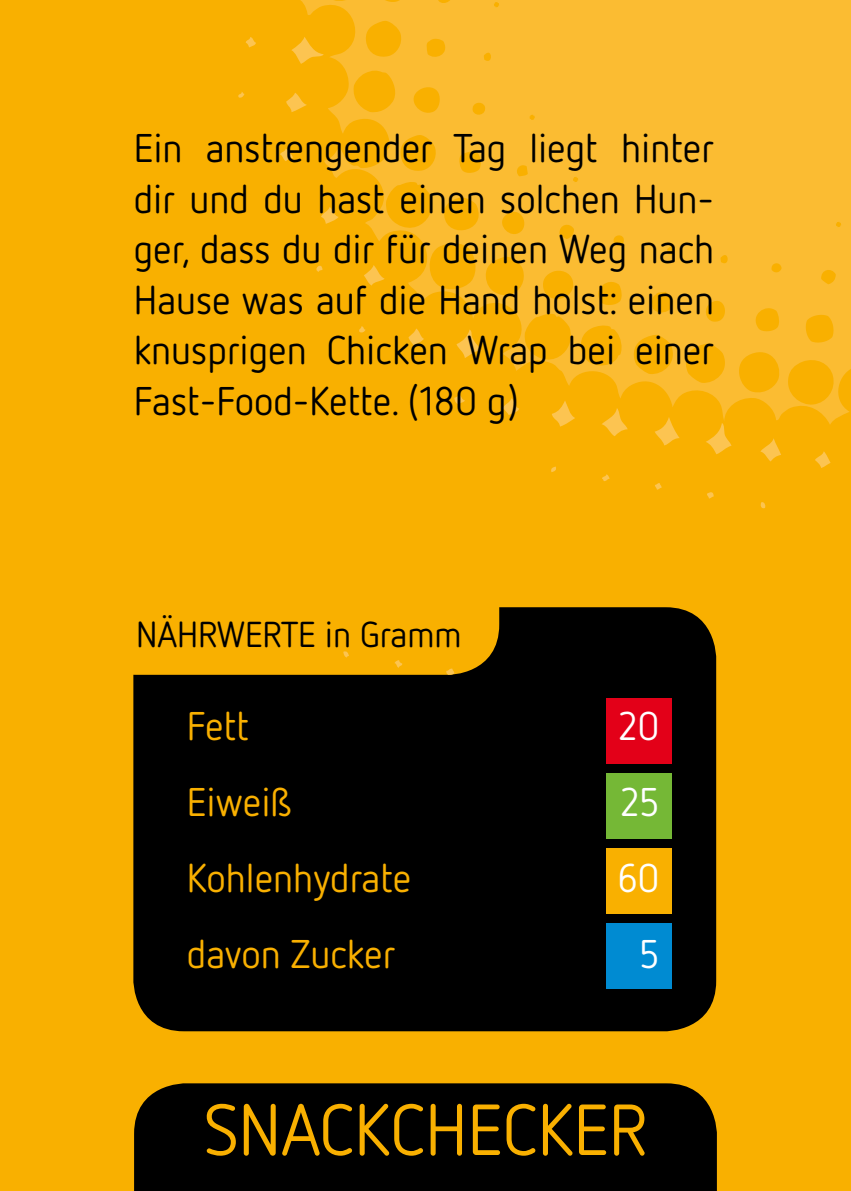
<style>
.page{position:relative;width:851px;height:1191px;background:#fff}
.page>*{position:absolute;margin:0;border:0;box-sizing:border-box;transform-origin:0 0}
.t1{font:72px "Netto OT";color:#f9b000}
.t2{font:40px/50.4px "Netto OT";color:#000;text-align:justify}
.t3{font:40px "Netto OT";color:#f9b000}
.t4{font:40px "Netto OT";color:#fff}
.t5{font:36px "Netto OT";color:#000}
</style>
<div class="page">
<div style="left:0;top:0;width:850px;height:1191px;background:#f9b000"></div>
<div style="left:133px;top:607px;width:583px;height:424px;background:#000;border-radius:50px"></div>
<div style="left:85px;top:208px;width:414px;height:467px;background:#f9b000;border-radius:50px"></div>
<svg style="left:343px;top:651px;width:6px;height:6px"></svg>
<svg style="left:394px;top:660px;width:9px;height:7px"></svg>
<svg style="left:446px;top:668px;width:8px;height:7px"></svg>
<svg style="left:245px;top:37px;width:11px;height:10px"></svg>
<svg style="left:291px;top:47px;width:5px;height:8px"></svg>
<svg style="left:238px;top:92px;width:6px;height:6px"></svg>
<svg style="left:286px;top:93px;width:10px;height:19px"></svg>
<svg style="left:280px;top:149px;width:13px;height:12px"></svg>
<svg style="left:609px;top:430px;width:14px;height:6px"></svg>
<svg style="left:655px;top:430px;width:24px;height:15px"></svg>
<svg style="left:706px;top:430px;width:25px;height:24px"></svg>
<svg style="left:551px;top:466px;width:5px;height:6px"></svg>
<svg style="left:760px;top:438px;width:21px;height:23px"></svg>
<svg style="left:602px;top:474px;width:7px;height:7px"></svg>
<svg style="left:815px;top:451px;width:15px;height:17px"></svg>
<svg style="left:654px;top:483px;width:7px;height:7px"></svg>
<svg style="left:707px;top:492px;width:6px;height:6px"></svg>
<svg style="left:760px;top:502px;width:5px;height:7px"></svg>
<svg style="left:296px;top:0;width:554px;height:430px;fill:#fbbc32"></svg>
<div style="left:134px;top:1083px;width:582px;height:108px;background:#000"></div>
<div style="left:606px;top:698px;width:65px;height:65px;background:#e30018"></div>
<div style="left:606px;top:773px;width:65px;height:65px;background:#75b836"></div>
<div style="left:606px;top:923px;width:65px;height:66px;background:#008bd2"></div>
<div style="left:606px;top:848px;width:65px;height:66px;background:#f9b000"></div>
<p class="t2" style="left:134px;top:122px;width:581px">Ein anstrengender Tag liegt hinter dir und du hast einen solchen Hun&shy;ger, dass du dir für deinen Weg nach Hause was auf die Hand holst: einen knusprigen Chicken Wrap bei einer Fast-Food-Kette. (180 g)</p>
<p class="t5" style="left:136px;top:612px;width:327px">NÄHRWERTE in Gramm</p>
<p class="t3" style="left:187px;top:701px;width:64px">Fett</p>
<p class="t4" style="left:618px;top:701px;width:42px">20</p>
<p class="t3" style="left:187px;top:777px;width:106px">Eiweiß</p>
<p class="t4" style="left:621px;top:777px;width:40px">25</p>
<p class="t3" style="left:187px;top:853px;width:226px">Kohlenhydrate</p>
<p class="t4" style="left:617px;top:853px;width:44px">60</p>
<p class="t3" style="left:187px;top:928px;width:210px">davon Zucker</p>
<p class="t4" style="left:639px;top:928px;width:21px">5</p>
<h1 class="t1" style="left:204px;top:1085px;width:444px">SNACKCHECKER</h1>
</div>
